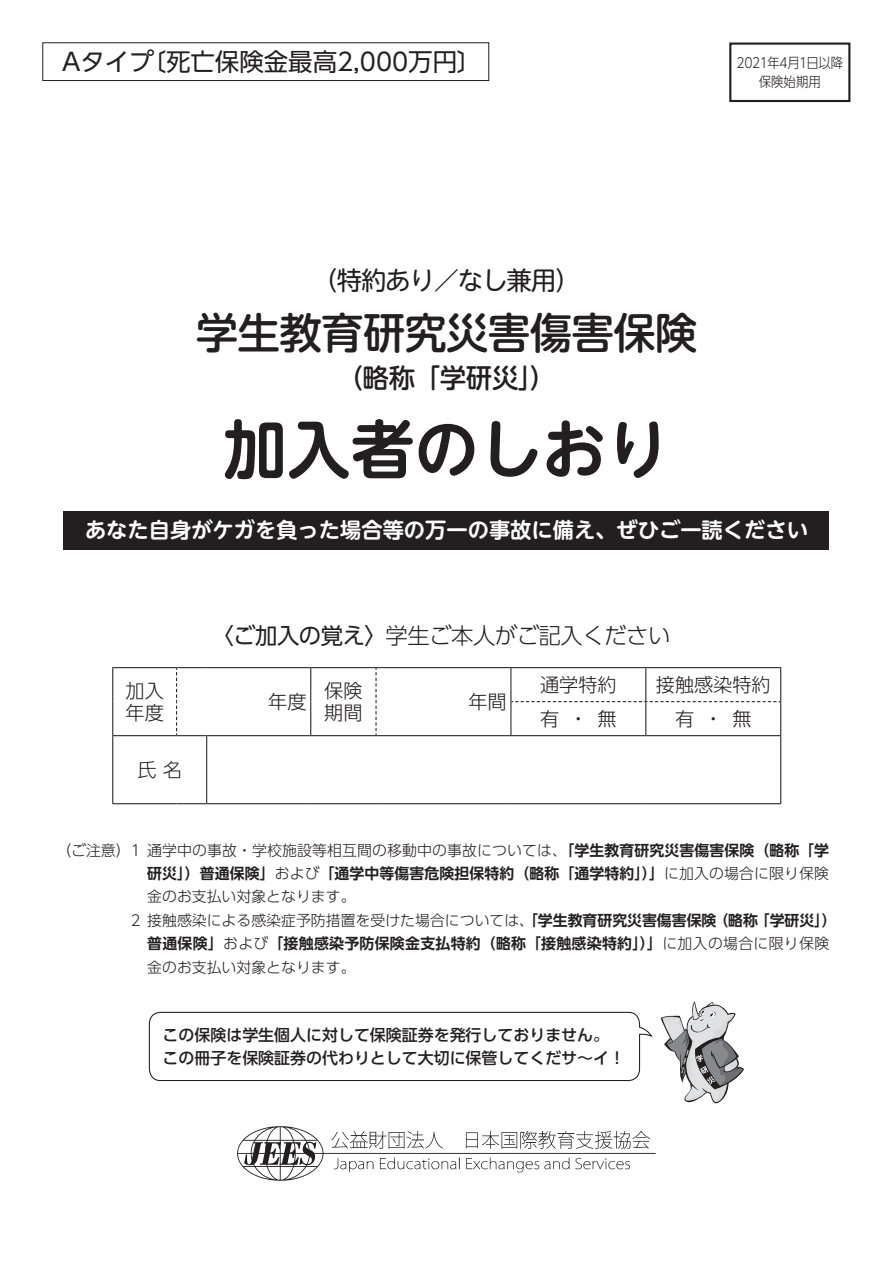
<style>
.page{position:relative;width:893px;height:1263px;background:#fff}
.page>*{position:absolute;margin:0;border:0;box-sizing:border-box;transform-origin:0 0}
.t1{font:700 63.75px "UD Shin M Go Pr 6 N De";color:#231f20}
.t2{font:500 42.45px "UD Shin M Go Pr 6 N";letter-spacing:-.02em;color:#231f20}
.t3{font:500 26.55px "UD Shin M Go Pr 6 N";color:#231f20}
.t4{font:25.5px "UD Shin M Go Pr 6 N";letter-spacing:-.05em;color:#231f20}
.t5{font:24.45px "UD Shin Go Pr 6 N";color:#231f20}
.t6{font:300 22.35px "UD Shin Go Pr 6 N";letter-spacing:-.02em;color:#231f20}
.t7{font:700 21.3px "UD Shin M Go Pr 6 N De";color:#fff}
.t8{font:300 19.2px/22.4px "UD Shin Go Pr 6 N";color:#231f20}
.t9{font:500 15.9px/22.4px "UD Shin Go Pr 6 N";color:#231f20}
.t10{font:300 14.85px/23.4px "UD Shin Go Pr 6 N";color:#231f20}
.t11{font:700 14.85px "UD Shin Go Pr 6 N De";letter-spacing:.02em;color:#231f20}
.t12{font:300 13.8px/19.2px "UD Shin Go Pr 6 N";letter-spacing:-.02em;color:#231f20;text-align:center;scale:.9 1}
.s1{font-weight:400}
.s2{font-family:"UD Shin Go Pr 6 N De";font-weight:700}
.s3{font-family:"UD Shin Go Pr 6 N";font-weight:300}
</style>
<div class="page">
<div style="left:64px;top:511px;width:765px;height:38px;background:#231f20"></div>
<div style="left:43px;top:43px;width:446px;height:38px;border:1px solid #231f20"></div>
<hr style="left:112px;top:667px;width:65px;height:1px;background:#231f20">
<hr style="left:112px;top:668px;width:1px;height:34px;background:#231f20">
<hr style="left:177px;top:667px;width:30px;height:1px;background:#231f20">
<hr style="left:207px;top:667px;width:104px;height:1px;background:#231f20">
<hr style="left:311px;top:667px;width:65px;height:1px;background:#231f20">
<hr style="left:310px;top:668px;width:1px;height:34px;background:#231f20">
<hr style="left:376px;top:667px;width:135px;height:1px;background:#231f20">
<hr style="left:112px;top:702px;width:1px;height:33px;background:#231f20">
<hr style="left:310px;top:702px;width:1px;height:33px;background:#231f20">
<hr style="left:511px;top:667px;width:135px;height:1px;background:#231f20">
<hr style="left:510px;top:668px;width:1px;height:34px;background:#231f20">
<hr style="left:646px;top:667px;width:135px;height:1px;background:#231f20">
<hr style="left:645px;top:668px;width:1px;height:33px;background:#231f20">
<hr style="left:780px;top:668px;width:1px;height:34px;background:#231f20">
<hr style="left:510px;top:702px;width:1px;height:33px;background:#231f20">
<hr style="left:645px;top:702px;width:1px;height:33px;background:#231f20">
<hr style="left:780px;top:702px;width:1px;height:33px;background:#231f20">
<hr style="left:112px;top:735px;width:65px;height:1px;background:#231f20">
<hr style="left:112px;top:736px;width:1px;height:67px;background:#231f20">
<hr style="left:177px;top:735px;width:30px;height:1px;background:#231f20">
<hr style="left:207px;top:735px;width:104px;height:1px;background:#231f20">
<hr style="left:206px;top:736px;width:1px;height:67px;background:#231f20">
<hr style="left:311px;top:735px;width:65px;height:1px;background:#231f20">
<hr style="left:376px;top:735px;width:135px;height:1px;background:#231f20">
<hr style="left:511px;top:735px;width:135px;height:1px;background:#231f20">
<hr style="left:646px;top:735px;width:135px;height:1px;background:#231f20">
<hr style="left:780px;top:736px;width:1px;height:67px;background:#231f20">
<hr style="left:112px;top:803px;width:65px;height:1px;background:#231f20">
<hr style="left:177px;top:803px;width:30px;height:1px;background:#231f20">
<hr style="left:207px;top:803px;width:104px;height:1px;background:#231f20">
<hr style="left:311px;top:803px;width:65px;height:1px;background:#231f20">
<hr style="left:376px;top:803px;width:135px;height:1px;background:#231f20">
<hr style="left:511px;top:803px;width:135px;height:1px;background:#231f20">
<hr style="left:646px;top:803px;width:135px;height:1px;background:#231f20">
<svg style="left:375px;top:668px;width:2px;height:67px"></svg>
<svg style="left:176px;top:668px;width:1px;height:67px"></svg>
<svg style="left:511px;top:701px;width:269px;height:1px"></svg>
<div style="left:729px;top:43px;width:121px;height:59px;border:2px solid #231f20"></div>
<img style="left:237px;top:1126px;width:419px;height:55px">
<svg style="left:661px;top:1001px;width:83px;height:102px"></svg>
<svg style="left:148px;top:1011px;width:504px;height:70px"></svg>
<h3 class="t5" style="left:62px;top:42px;width:421px">Aタイプ〔死亡保険金最高2,000万円〕</h3>
<p class="t12" style="left:736px;top:53px;width:120px">2021年4月1日以降保険始期用</p>
<h3 class="t4" style="left:313px;top:259px;width:269px">（特約あり／なし兼用）</h3>
<h2 class="t2" style="left:196px;top:297px;width:503px">学生教育研究災害傷害保険</h2>
<h3 class="t3" style="left:337px;top:355px;width:220px">（略称「学研災」）</h3>
<h1 class="t1" style="left:223px;top:395px;width:448px">加入者のしおり</h1>
<h3 class="t7" style="left:85px;top:512px;width:724px">あなた自身がケガを負った場合等の万一の事故に備え、ぜひご一読ください</h3>
<h3 class="t6" style="left:211px;top:618px;width:460px"><span class="s1">〈ご加入の覚え〉</span>学生ご本人がご記入ください</h3>
<p class="t8" style="left:126px;top:679px;width:40px">加入年度</p>
<p class="t8" style="left:268px;top:690px;width:40px">年度</p>
<p class="t8" style="left:324px;top:679px;width:40px">保険期間</p>
<p class="t8" style="left:468px;top:690px;width:40px">年間</p>
<p class="t8" style="left:137px;top:758px;width:46px">氏 名</p>
<p class="t8" style="left:540px;top:673px;width:78px">通学特約</p>
<p class="t8" style="left:656px;top:673px;width:116px">接触感染特約</p>
<p class="t8" style="left:540px;top:707px;width:78px">有・無</p>
<p class="t8" style="left:675px;top:707px;width:78px">有・無</p>
<p class="t10" style="left:56px;top:838px;width:774px">（ご注意）1 通学中の事故・学校施設等相互間の移動中の事故については、<span class="s2">「学生教育研究災害傷害保険（略称「学</span></p>
<p class="t11" style="left:147px;top:861px;width:683px">研災」）普通保険」<span class="s3">および</span>「通学中等傷害危険担保特約（略称「通学特約」）」<span class="s3">に加入の場合に限り保険</span></p>
<p class="t10" style="left:131px;top:884px;width:707px;text-indent:16px">金のお支払い対象となります。<br>2 接触感染による感染症予防措置を受けた場合については、<span class="s2">「学生教育研究災害傷害保険（略称「学研災」）</span></p>
<p class="t11" style="left:147px;top:931px;width:683px">普通保険」<span class="s3">および</span>「接触感染予防保険金支払特約（略称「接触感染特約」）」<span class="s3">に加入の場合に限り保険</span></p>
<p class="t10" style="left:147px;top:955px;width:210px">金のお支払い対象となります。</p>
<p class="t9" style="left:163px;top:1024px;width:464px">この保険は学生個人に対して保険証券を発行しておりません。この冊子を保険証券の代わりとして大切に保管してくだサ～イ！</p>
</div>
